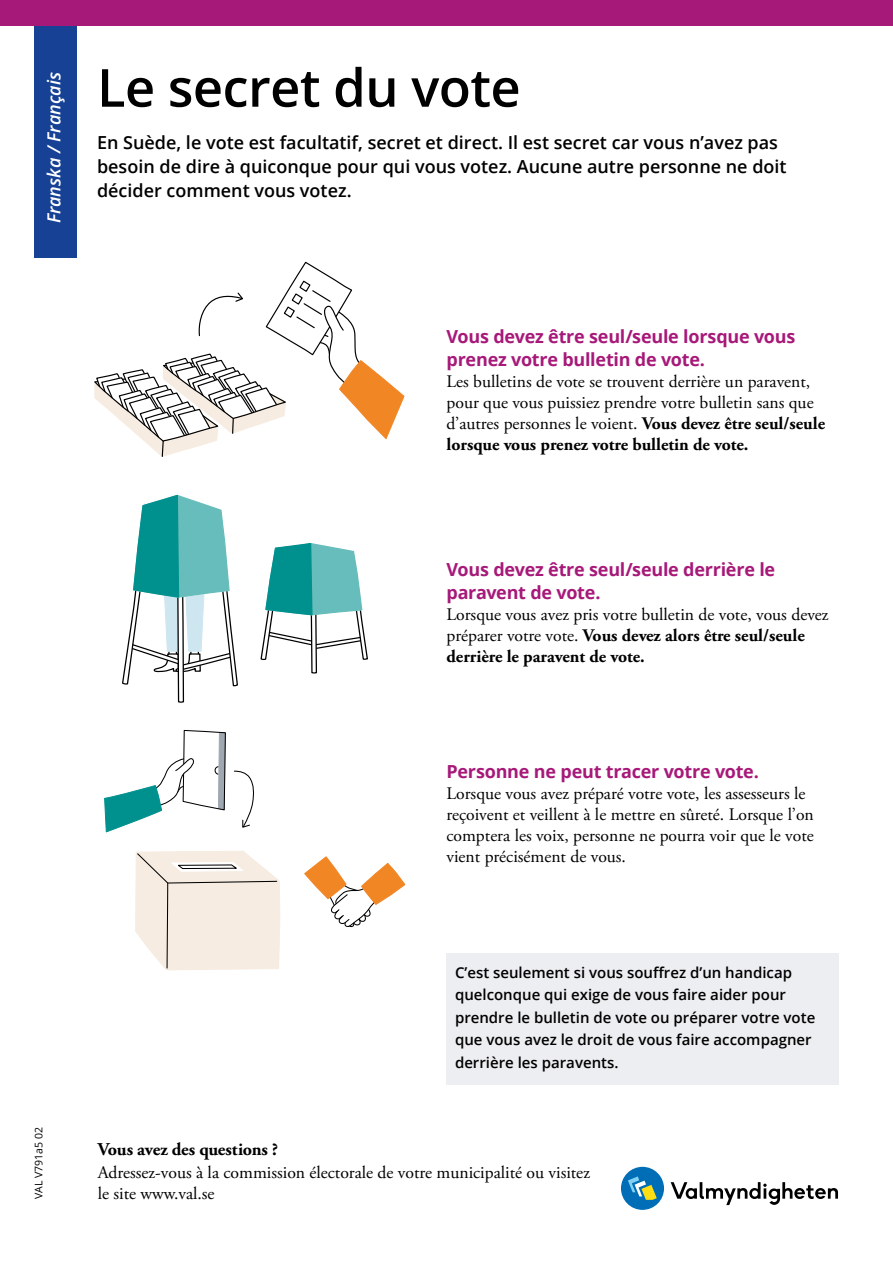
<style>
.page{position:relative;width:893px;height:1263px;background:#fff}
.page>*{position:absolute;margin:0;border:0;box-sizing:border-box;transform-origin:0 0}
.H1_Huvudrubrik{font:600 52.5px "Open Sans";letter-spacing:-.01em;color:#000}
.P_Underrubrik_ingress{font:600 18px/24px "Open Sans";color:#000}
.H2_Mellanrubrik_1{font:700 18px/22.5px "Open Sans";letter-spacing:-.015em;color:#a71979}
.H3_Mellanrubrik_2{font:700 18px "Adobe Garamond Pro";letter-spacing:-.015em;color:#000}
.t1{font:italic 600 18px "Open Sans";color:#fff}
.P_Brödtext{font:17.7px/21px "Adobe Garamond Pro";color:#000}
.P_faktatext{font:600 15px/22.5px "Open Sans";color:#000}
.t2{font:10.5px "Open Sans";color:#000}
.s1{font-weight:700}
</style>
<div class="page">
<div style="left:34px;top:0;width:43px;height:257px;background:#164194"></div>
<div style="left:621px;top:1167px;width:43px;height:43px;background:#006eb7;border-radius:50%"></div>
<svg style="left:671px;top:1182px;width:167px;height:23px"></svg>
<svg style="left:628px;top:1176px;width:29px;height:24px"></svg>
<div style="left:0;top:0;width:893px;height:26px;background:#a71979"></div>
<div style="left:446px;top:953px;width:393px;height:132px;background:#edeef1"></div>
<svg style="left:94px;top:261px;width:311px;height:196px"></svg>
<svg style="left:260px;top:543px;width:108px;height:131px"></svg>
<svg style="left:122px;top:494px;width:116px;height:209px"></svg>
<svg style="left:135px;top:851px;width:145px;height:119px;background:#f1e8df"></svg>
<svg style="left:304px;top:856px;width:102px;height:71px"></svg>
<svg style="left:104px;top:729px;width:122px;height:103px"></svg>
<svg style="left:234px;top:770px;width:20px;height:58px"></svg>
<p class="t1" style="left:42px;top:223px;width:152px;rotate:-90deg">Franska / Français</p>
<h1 class="H1_Huvudrubrik" style="left:97px;top:52px;width:425px">Le secret du vote</h1>
<p class="P_Underrubrik_ingress" style="left:97px;top:130px;width:691px">En Suède, le vote est facultatif, secret et direct. Il est secret car vous n’avez pas besoin de dire à quiconque pour qui vous votez. Aucune autre personne ne doit décider comment vous votez.</p>
<h2 class="H2_Mellanrubrik_1" style="left:446px;top:325px;width:350px">Vous devez être seul/seule lorsque vous prenez votre bulletin de vote.</h2>
<p class="P_Brödtext" style="left:446px;top:371px;width:380px">Les bulletins de vote se trouvent derrière un paravent, pour que vous puissiez prendre votre bulletin sans que d’autres personnes le voient. <span class="s1">Vous devez être seul/seule lorsque vous prenez votre bulletin de vote.</span></p>
<h2 class="H2_Mellanrubrik_1" style="left:446px;top:558px;width:330px">Vous devez être seul/seule derrière le paravent de vote.</h2>
<p class="P_Brödtext" style="left:446px;top:604px;width:384px">Lorsque vous avez pris votre bulletin de vote, vous devez préparer votre vote. <span class="s1">Vous devez alors être seul/seule derrière le paravent de vote.</span></p>
<h2 class="H2_Mellanrubrik_1" style="left:446px;top:759px;width:314px">Personne ne peut tracer votre vote.</h2>
<p class="P_Brödtext" style="left:446px;top:783px;width:369px">Lorsque vous avez préparé votre vote, les assesseurs le reçoivent et veillent à le mettre en sûreté. Lorsque l’on comptera les voix, personne ne pourra voir que le vote vient précisément de vous.</p>
<p class="t2" style="left:32px;top:1199px;width:73px;rotate:-90deg">VAL V791a5 02</p>
<p class="P_faktatext" style="left:455px;top:961px;width:362px">C’est seulement si vous souffrez d’un handicap quelconque qui exige de vous faire aider pour prendre le bulletin de vote ou préparer votre vote que vous avez le droit de vous faire accompagner derrière les paravents.</p>
<h3 class="H3_Mellanrubrik_2" style="left:98px;top:1139px;width:182px">Vous avez des questions ?</h3>
<p class="P_Brödtext" style="left:98px;top:1163px;width:494px">Adressez-vous à la commission électorale de votre municipalité ou visitez</p>
<p class="P_Brödtext" style="left:98px;top:1184px;width:118px">le site www.val.se</p>
</div>
